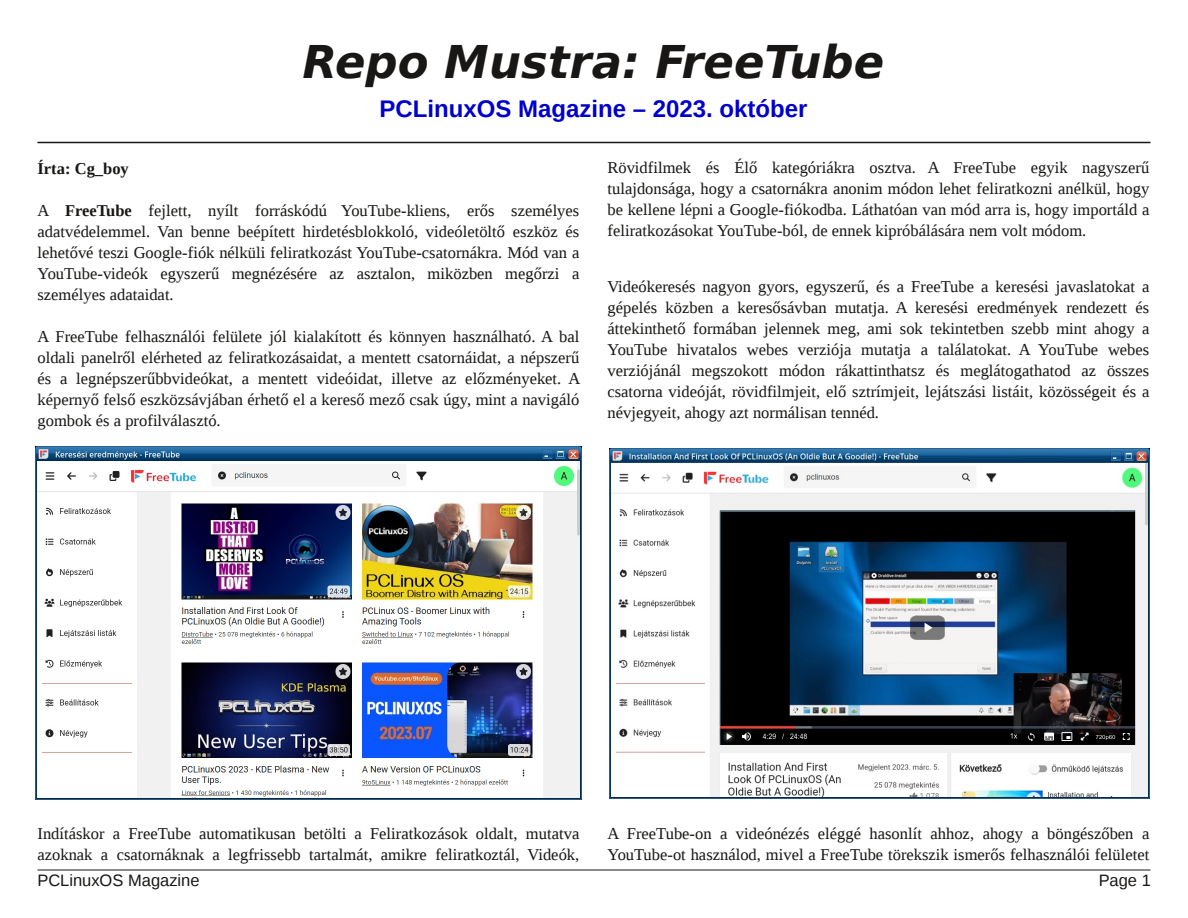
<style>
.page{position:relative;width:1188px;height:918px;background:#fff}
.page>*{position:absolute;margin:0;border:0;box-sizing:border-box;transform-origin:0 0}
.t1{font:italic 700 45px "Bitstream Vera Sans";color:#181715}
.t2{font:700 24px "Liberation Sans";color:#0000cd}
.t3{font:16.5px/21px "Liberation Serif";color:#181715;text-align:justify}
.t4{font:16.5px "Liberation Sans";color:#181715}
.t5{font:700 16.5px "Liberation Serif";color:#181715}
.s1{font-weight:700}
</style>
<div class="page">
<hr style="left:38px;top:142px;width:1112px;height:1px;background:#181715">
<hr style="left:38px;top:870px;width:1112px;height:1px;background:#181715">
<img style="left:36px;top:447px;width:546px;height:353px">
<img style="left:609px;top:449px;width:541px;height:349px">
<h1 class="t1" style="left:303px;top:36px;width:583px">Repo Mustra: FreeTube</h1>
<h2 class="t2" style="left:379px;top:95px;width:429px">PCLinuxOS Magazine – 2023. október</h2>
<p class="t5" style="left:38px;top:159px;width:93px">Írta: Cg_boy</p>
<p class="t3" style="left:38px;top:200px;width:543px">A <span class="s1">FreeTube</span> fejlett, nyílt forráskódú YouTube-kliens, erős személyes adatvédelemmel. Van benne beépített hirdetésblokkoló, videóletöltő eszköz és lehetővé teszi Google-fiók nélküli feliratkozást YouTube-csatornákra. Mód van a YouTube-videók egyszerű megnézésére az asztalon, miközben megőrzi a személyes adataidat.</p>
<p class="t3" style="left:38px;top:326px;width:544px">A FreeTube felhasználói felülete jól kialakított és könnyen használható. A bal oldali panelről elérheted az feliratkozásaidat, a mentett csatornáidat, a népszerű és a legnépszerűbbvideókat, a mentett videóidat, illetve az előzményeket. A képernyő felső eszközsávjában érhető el a kereső mező csak úgy, mint a navigáló gombok és a profilválasztó.</p>
<p class="t3" style="left:608px;top:157px;width:543px">Rövidfilmek és Élő kategóriákra osztva. A FreeTube egyik nagyszerű tulajdonsága, hogy a csatornákra anonim módon lehet feliratkozni anélkül, hogy be kellene lépni a Google-fiókodba. Láthatóan van mód arra is, hogy importáld a feliratkozásokat YouTube-ból, de ennek kipróbálására nem volt módom.</p>
<p class="t3" style="left:608px;top:276px;width:543px">Videókeresés nagyon gyors, egyszerű, és a FreeTube a keresési javaslatokat a gépelés közben a keresősávban mutatja. A keresési eredmények rendezett és áttekinthető formában jelennek meg, ami sok tekintetben szebb mint ahogy a YouTube hivatalos webes verziója mutatja a találatokat. A YouTube webes verziójánál megszokott módon rákattinthatsz és meglátogathatod az összes csatorna videóját, rövidfilmjeit, elő sztrímjeit, lejátszási listáit, közösségeit és a névjegyeit, ahogy azt normálisan tennéd.</p>
<p class="t3" style="left:38px;top:823px;width:543px">Indításkor a FreeTube automatikusan betölti a Feliratkozások oldalt, mutatva azoknak a csatornáknak a legfrissebb tartalmát, amikre feliratkoztál, Videók,</p>
<p class="t3" style="left:608px;top:823px;width:543px">A FreeTube-on a videónézés eléggé hasonlít ahhoz, ahogy a böngészőben a<br>YouTube-ot használod, mivel a FreeTube törekszik ismerős felhasználói felületet</p>
<p class="t4" style="left:38px;top:872px;width:164px">PCLinuxOS Magazine</p>
<p class="t4" style="left:1099px;top:871px;width:54px">Page 1</p>
</div>
